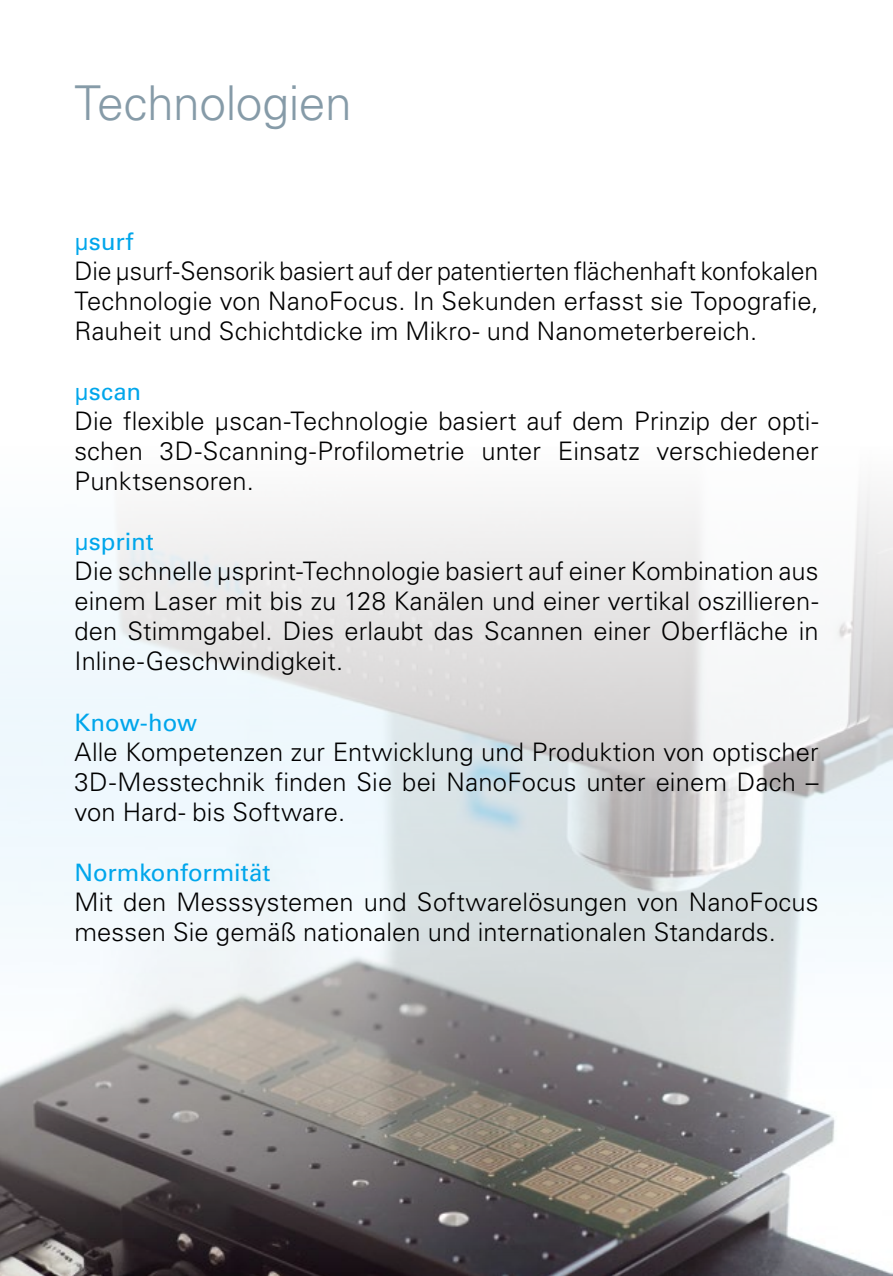
<style>
.page{position:relative;width:893px;height:1276px;background:#fff}
.page>*{position:absolute;margin:0;border:0;box-sizing:border-box;transform-origin:0 0}
.t1{font:300 48px "Univers LT Std";letter-spacing:-.01em;color:#869ba8}
.t2{font:300 25.5px/30px "Univers LT Std";letter-spacing:.005em;color:#000;text-align:justify}
.t3{font:24px "Univers LT Std";letter-spacing:-.005em;color:#00a6eb}
</style>
<div class="page">
<img style="left:0;top:487px;width:893px;height:789px">
<h1 class="t1" style="left:74px;top:74px;width:279px">Technologien</h1>
<p class="t3" style="left:74px;top:228px;width:61px">µsurf</p>
<p class="t2" style="left:74px;top:256px;width:746px">Die µsurf-Sensorik basiert auf der patentierten flächenhaft konfokalen Technologie von NanoFocus. In Sekunden erfasst sie Topografie, Rauheit und Schichtdicke im Mikro- und Nanometerbereich.</p>
<p class="t3" style="left:74px;top:378px;width:68px">µscan</p>
<p class="t2" style="left:74px;top:406px;width:746px">Die flexible µscan-Technologie basiert auf dem Prinzip der opti&shy;schen 3D-Scanning-Profilometrie unter Einsatz verschiedener Punktsensoren.</p>
<p class="t3" style="left:74px;top:528px;width:81px">µsprint</p>
<p class="t2" style="left:74px;top:556px;width:746px">Die schnelle µsprint-Technologie basiert auf einer Kombination aus einem Laser mit bis zu 128 Kanälen und einer vertikal oszillieren&shy;den Stimmgabel. Dies erlaubt das Scannen einer Oberfläche in Inline-Geschwindigkeit.</p>
<p class="t3" style="left:74px;top:708px;width:124px">Know-how</p>
<p class="t2" style="left:74px;top:736px;width:746px">Alle Kompetenzen zur Entwicklung und Produktion von optischer 3D-Messtechnik finden Sie bei NanoFocus unter einem Dach – von Hard- bis Software.</p>
<p class="t3" style="left:74px;top:858px;width:198px">Normkonformität</p>
<p class="t2" style="left:74px;top:886px;width:746px">Mit den Messsystemen und Softwarelösungen von NanoFocus messen Sie gemäß nationalen und internationalen Standards.</p>
</div>
